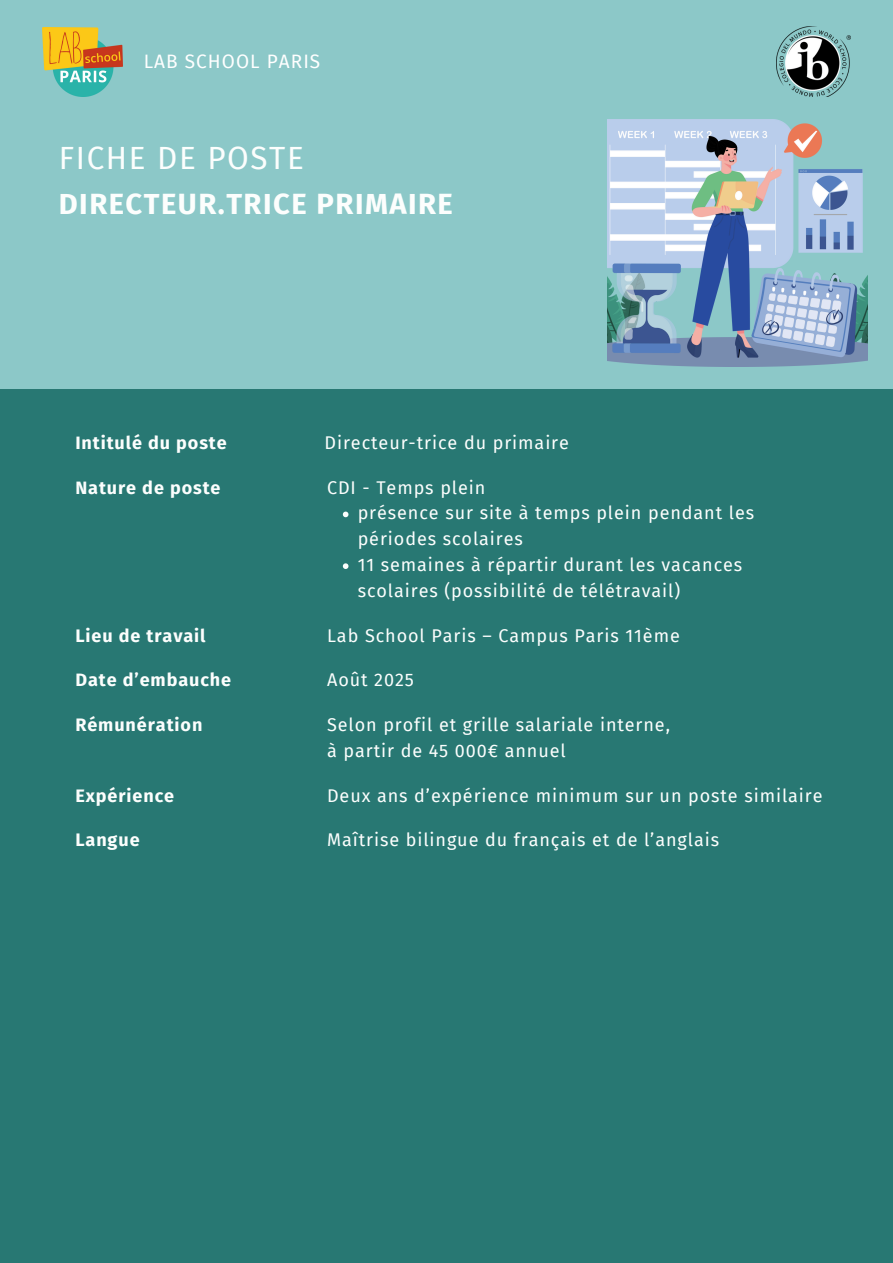
<style>
.page{position:relative;width:893px;height:1263px;background:#8cc8c8}
.page>*{position:absolute;margin:0;border:0;box-sizing:border-box;transform-origin:0 0}
.t1{font:31.42px "Fira Sans";letter-spacing:.05em;color:#fcfefd}
.t2{font:700 29.17px "Fira Sans";letter-spacing:.05em;color:#fcfefd}
.t3{font:18.98px "Fira Sans";letter-spacing:.055em;color:#fff}
.t4{font:18px/25.9px "Fira Sans";letter-spacing:.05em;color:#fcfefd}
.t5{font:700 18px "Fira Sans";letter-spacing:.05em;color:#fcfefd}
</style>
<div class="page">
<img style="left:607px;top:119px;width:260px;height:247px">
<img style="left:43px;top:27px;width:80px;height:69px">
<img style="left:776px;top:27px;width:74px;height:70px">
<div style="left:0;top:389px;width:893px;height:874px;background:#287873"></div>
<svg style="left:343px;top:512px;width:5px;height:5px"></svg>
<svg style="left:343px;top:563px;width:5px;height:6px"></svg>
<p class="t3" style="left:144px;top:51px;width:178px">LAB SCHOOL PARIS</p>
<p class="t1" style="left:59px;top:139px;width:246px">FICHE DE POSTE</p>
<h3 class="t2" style="left:59px;top:187px;width:396px">DIRECTEUR.TRICE PRIMAIRE</h3>
<p class="t5" style="left:75px;top:432px;width:153px">Intitulé du poste</p>
<p class="t5" style="left:75px;top:477px;width:147px">Nature de poste</p>
<p class="t5" style="left:75px;top:625px;width:132px">Lieu de travail</p>
<p class="t5" style="left:75px;top:669px;width:157px">Date d’embauche</p>
<p class="t5" style="left:75px;top:714px;width:128px">Rémunération</p>
<p class="t5" style="left:75px;top:785px;width:100px">Expérience</p>
<p class="t5" style="left:75px;top:829px;width:66px">Langue</p>
<h2 class="t4" style="left:324px;top:430px;width:246px">Directeur-trice du primaire</h2>
<h1 class="t4" style="left:327px;top:475px;width:160px">CDI - Temps plein</h1>
<p class="t4" style="left:358px;top:500px;width:398px">présence sur site à temps plein pendant les périodes scolaires</p>
<h4 class="t4" style="left:358px;top:552px;width:386px">11 semaines à répartir durant les vacances scolaires (possibilité de télétravail)</h4>
<h4 class="t4" style="left:327px;top:623px;width:354px">Lab School Paris – Campus Paris 11ème</h4>
<h4 class="t4" style="left:327px;top:667px;width:88px">Août 2025</h4>
<h4 class="t4" style="left:327px;top:712px;width:344px">Selon profil et grille salariale interne,</h4>
<h4 class="t4" style="left:327px;top:738px;width:240px">à partir de 45 000€ annuel</h4>
<h4 class="t4" style="left:327px;top:782px;width:497px">Deux ans d’expérience minimum sur un poste similaire</h4>
<h4 class="t4" style="left:327px;top:827px;width:393px">Maîtrise bilingue du français et de l’anglais</h4>
</div>
